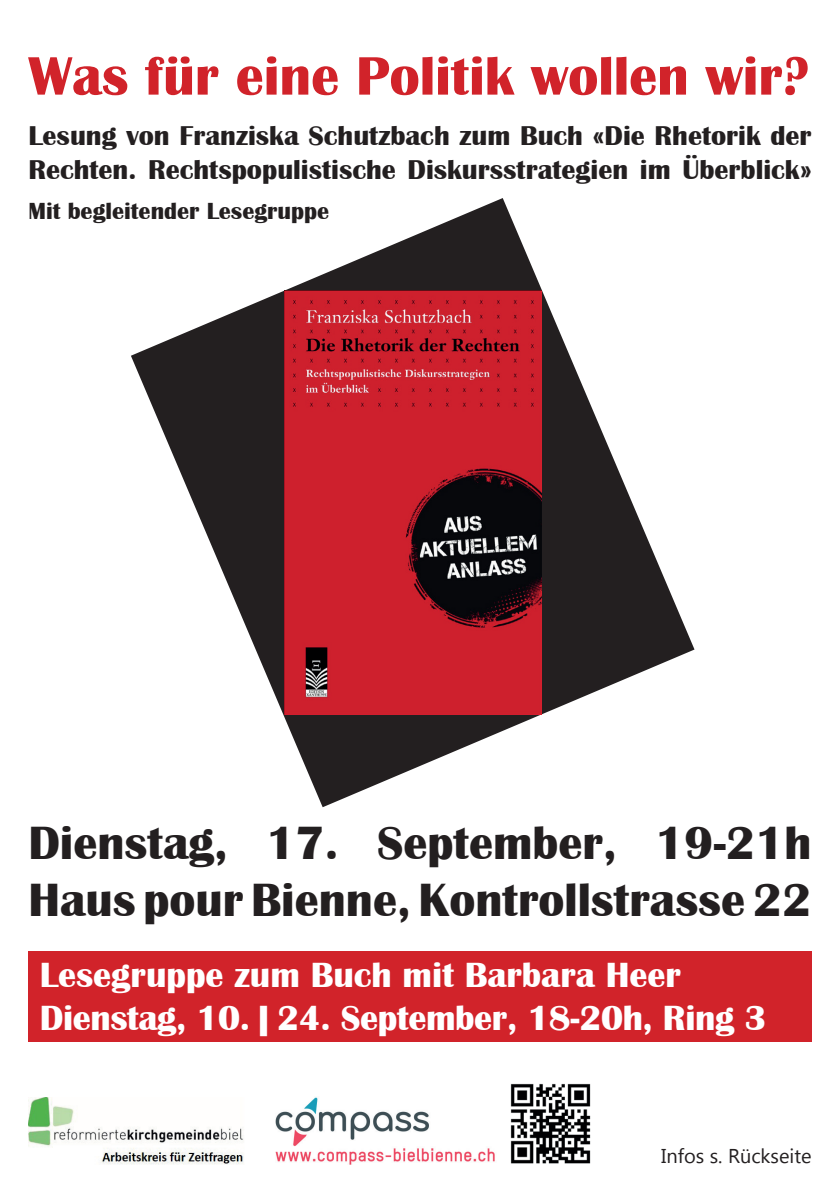
<style>
.page{position:relative;width:840px;height:1191px;background:#fff}
.page>*{position:absolute;margin:0;border:0;box-sizing:border-box;transform-origin:0 0}
.t1{font:700 56px "Britannic";color:#d1232a}
.t2{font:700 48px/57.6px "Britannic";color:#231f20}
.t3{font:700 36px/43.2px "Britannic";color:#fff}
.t4{font:700 28px/33.6px "Britannic";color:#231f20}
.t5{font:700 24px "Britannic";color:#231f20}
.t6{font:20px "Microsoft Tai Le";color:#231f20}
</style>
<div class="page">
<svg style="left:131px;top:198px;width:563px;height:609px"></svg>
<img style="left:284px;top:291px;width:257px;height:423px">
<img style="left:510px;top:1083px;width:81px;height:81px">
<img style="left:275px;top:1097px;width:220px;height:67px">
<img style="left:28px;top:1098px;width:216px;height:67px">
<div style="left:28px;top:951px;width:783px;height:90px;background:#d1232a"></div>
<h1 class="t1" style="left:28px;top:44px;width:782px">Was für eine Politik wollen wir?</h1>
<p class="t4" style="left:28px;top:119px;width:784px">Lesung von Franziska Schutzbach zum Buch «Die Rhetorik der<br>Rechten. Rechtspopulistische Diskursstrategien im Überblick»</p>
<p class="t5" style="left:28px;top:197px;width:302px">Mit begleitender Lesegruppe</p>
<h2 class="t2" style="left:28px;top:814px;width:784px">Dienstag, 17. September, 19-21h<br>Haus pour Bienne, Kontrollstrasse 22</h2>
<p class="t3" style="left:40px;top:953px;width:728px">Lesegruppe zum Buch mit Barbara Heer<br>Dienstag, 10. | 24. September, 18-20h, Ring 3</p>
<p class="t6" style="left:660px;top:1144px;width:152px">Infos s. Rückseite</p>
</div>
